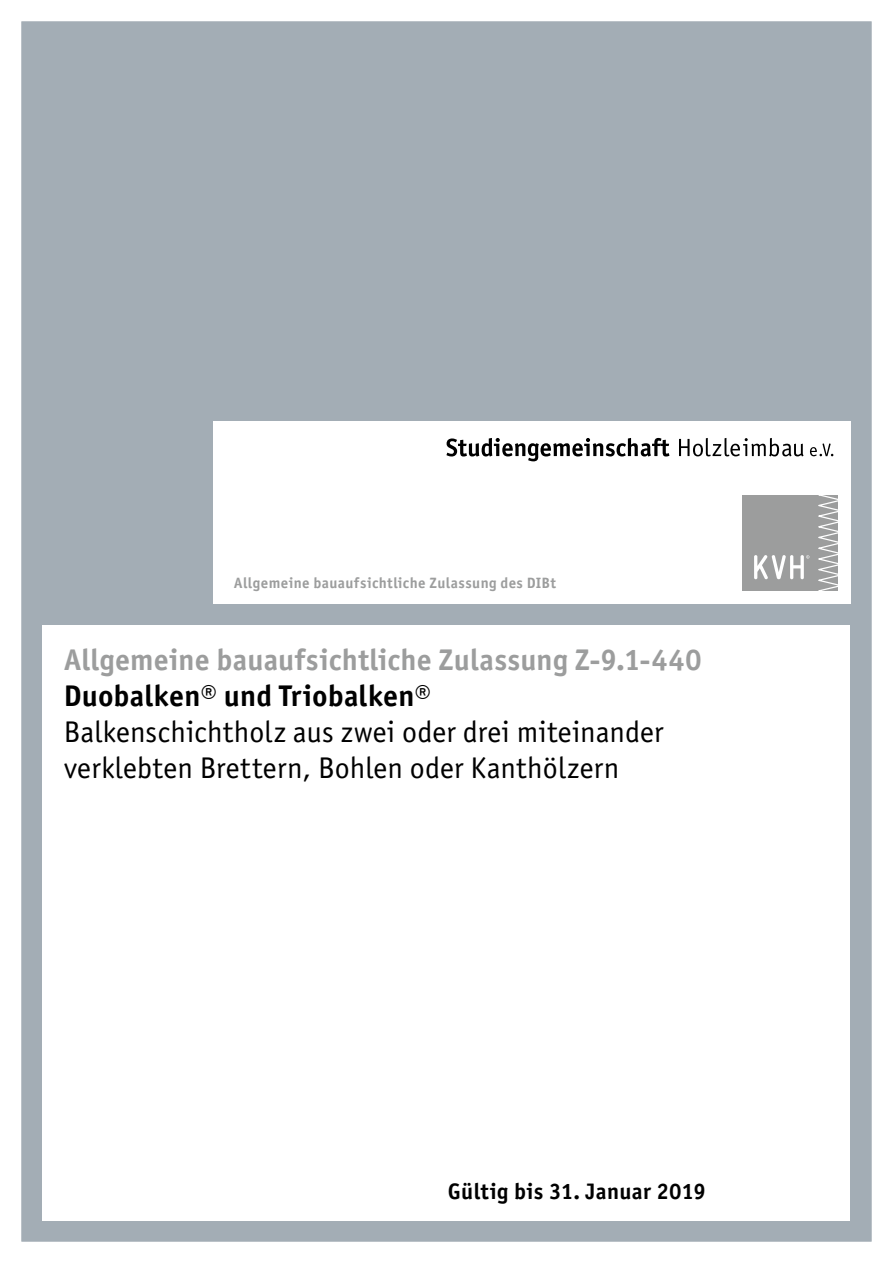
<style>
.page{position:relative;width:893px;height:1263px;background:#fff}
.page>*{position:absolute;margin:0;border:0;box-sizing:border-box;transform-origin:0 0}
.t1{font:30px "Officina Sans";letter-spacing:.005em;color:#000}
.t2{font:700 30px "Officina Sans";letter-spacing:.01em;color:#9c9d9d}
.t3{font:700 30px "Officina Sans";letter-spacing:.005em;color:#000}
.t4{font:700 22.5px "Officina Sans";letter-spacing:.015em;color:#000}
.t5{font:700 15px "Officina Sans";letter-spacing:.025em;color:#9c9d9d}
</style>
<div class="page">
<div style="left:11px;top:11px;width:871px;height:1241px;background:#a3adb5"></div>
<div style="left:0;top:0;width:893px;height:1263px;border:21px solid #fff"></div>
<div style="left:43px;top:625px;width:807px;height:595px;background:#fff"></div>
<div style="left:213px;top:421px;width:637px;height:183px;background:#fff"></div>
<svg style="left:446px;top:438px;width:223px;height:23px"></svg>
<svg style="left:679px;top:438px;width:124px;height:18px"></svg>
<svg style="left:810px;top:443px;width:23px;height:13px"></svg>
<div style="left:742px;top:495px;width:96px;height:96px;background:#9c9d9d"></div>
<svg style="left:754px;top:495px;width:84px;height:96px"></svg>
<p class="t5" style="left:234px;top:573px;width:324px">Allgemeine bauaufsichtliche Zulassung des DIBt</p>
<p class="t2" style="left:64px;top:641px;width:640px">Allgemeine bauaufsichtliche Zulassung Z-9.1-440</p>
<p class="t3" style="left:64px;top:677px;width:369px">Duobalken® und Triobalken®</p>
<p class="t1" style="left:64px;top:714px;width:601px">Balkenschichtholz aus zwei oder drei miteinander</p>
<p class="t1" style="left:64px;top:750px;width:557px">verklebten Brettern, Bohlen oder Kanthölzern</p>
<p class="t4" style="left:448px;top:1177px;width:260px">Gültig bis 31. Januar 2019</p>
</div>
